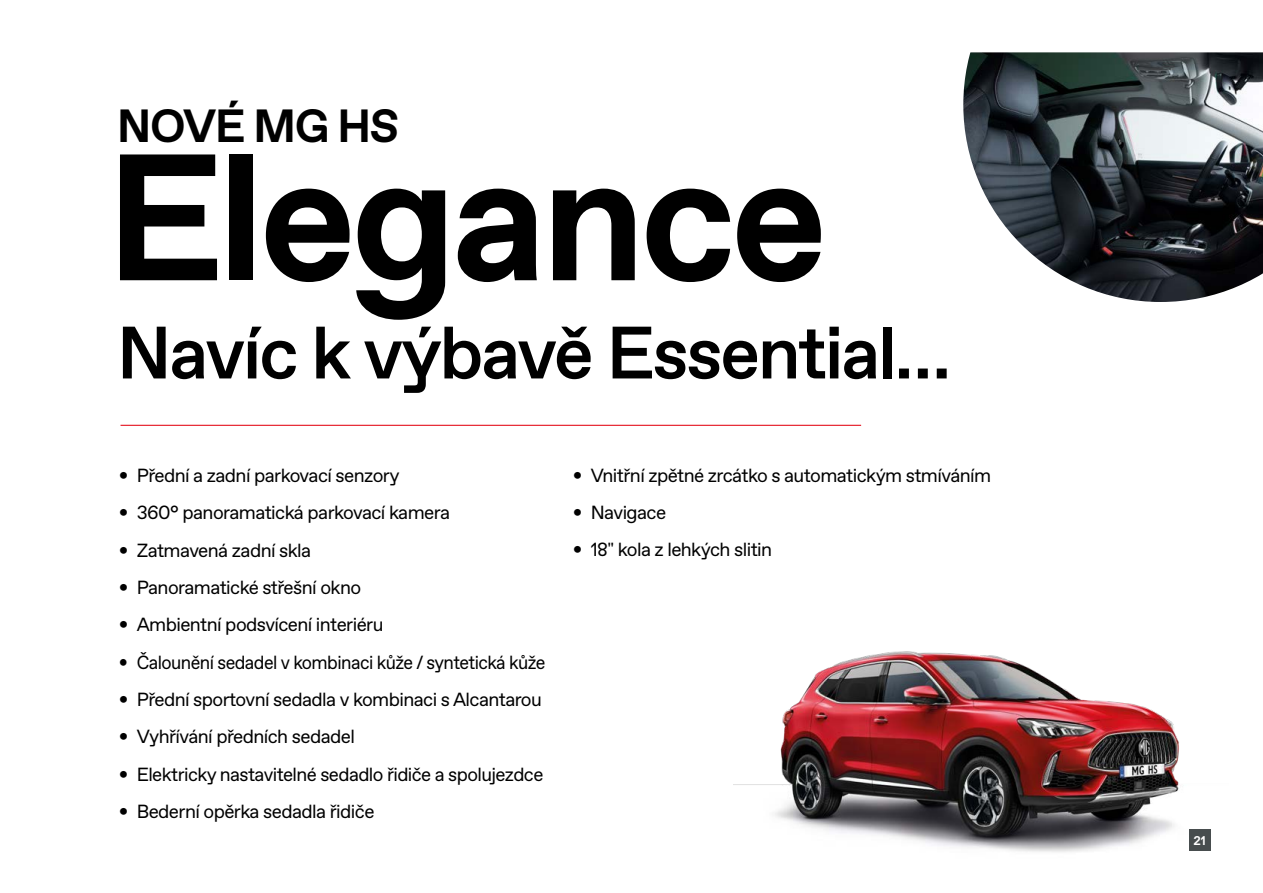
<style>
.page{position:relative;width:1263px;height:893px;background:#fff}
.page>*{position:absolute;margin:0;border:0;box-sizing:border-box;transform-origin:0 0}
.t1{font:700 179.7px "Favorit Std";letter-spacing:-.035em;color:#000}
.t2{font:500 73.95px "Favorit Std";letter-spacing:-.035em;color:#000}
.t3{font:700 46.5px "Favorit Std";letter-spacing:-.035em;color:#000}
.t4{font:19.05px "Favorit Std";letter-spacing:-.03em;color:#000}
.t5{font:19.05px "Favorit Std";letter-spacing:-.03em;color:#000;scale:.95 1}
.t6{font:700 12.75px "Favorit Std";color:#fff}
</style>
<div class="page">
<img style="left:733px;top:651px;width:478px;height:201px">
<hr style="left:121px;top:425px;width:740px;height:1px;background:#e30613">
<div style="left:1189px;top:830px;width:21px;height:21px;background:#474d4e"></div>
<svg style="left:963px;top:53px;width:300px;height:249px"></svg>
<h3 class="t3" style="left:117px;top:94px;width:284px">NOVÉ MG HS</h3>
<h1 class="t1" style="left:105px;top:98px;width:724px">Elegance</h1>
<h2 class="t2" style="left:117px;top:303px;width:836px">Navíc k výbavě Essential…</h2>
<p class="t4" style="left:119px;top:463px;width:282px">• Přední a zadní parkovací senzory</p>
<p class="t4" style="left:119px;top:500px;width:333px">• 360° panoramatická parkovací kamera</p>
<p class="t4" style="left:119px;top:537px;width:194px">• Zatmavená zadní skla</p>
<p class="t4" style="left:119px;top:575px;width:244px">• Panoramatické střešní okno</p>
<p class="t4" style="left:119px;top:612px;width:266px">• Ambientní podsvícení interiéru</p>
<p class="t5" style="left:119px;top:649px;width:451px">• Čalounění sedadel v kombinaci kůže / syntetická kůže</p>
<p class="t4" style="left:119px;top:687px;width:425px">• Přední sportovní sedadla v kombinaci s Alcantarou</p>
<p class="t4" style="left:119px;top:724px;width:238px">• Vyhřívání předních sedadel</p>
<p class="t4" style="left:119px;top:761px;width:426px">• Elektricky nastavitelné sedadlo řidiče a spolujezdce</p>
<p class="t4" style="left:119px;top:799px;width:257px">• Bederní opěrka sedadla řidiče</p>
<p class="t4" style="left:573px;top:462px;width:420px">• Vnitřní zpětné zrcátko s automatickým stmíváním</p>
<p class="t4" style="left:573px;top:499px;width:95px">• Navigace</p>
<p class="t4" style="left:573px;top:537px;width:201px">• 18" kola z lehkých slitin</p>
<p class="t6" style="left:1193px;top:832px;width:14px">21</p>
</div>
